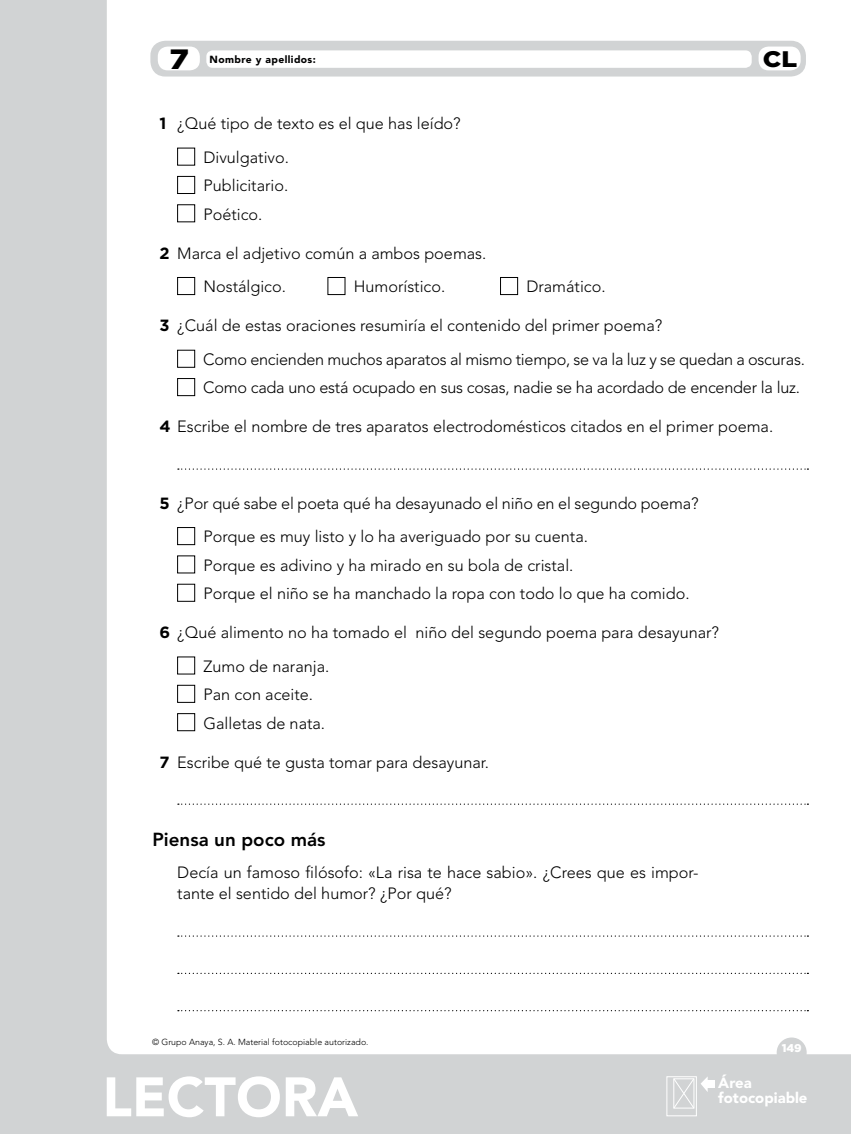
<style>
.page{position:relative;width:851px;height:1134px;background:#fff}
.page>*{position:absolute;margin:0;border:0;box-sizing:border-box;transform-origin:0 0}
.t1{font:900 55px "Avenir LT Std";color:#fff}
.t2{font:900 55px "Avenir LT Std";color:#fff;scale:1.05 1}
.t3{font:900 27.88px "Gotham";color:#000;scale:1.13 1}
.t4{font:900 22.5px "Gotham";color:#000;scale:1.13 1}
.nuclActivTitul{font:800 18.75px "Avenir LT Std";color:#000}
.nucleoTextosangrado{font:300 16.25px/21.2px "Avenir LT Std";color:#000}
.nucleoTexto{font:300 16.25px "Avenir LT Std";color:#000}
.t5{font:900 14.88px/14.9px "Avenir LT Std";color:#fff}
.t6{font:900 11.25px "Gotham";color:#fff}
.t7{font:900 10.25px "Avenir LT Std";letter-spacing:.04em;color:#000}
.t8{font:300 8.75px "Avenir LT Std";color:#000}
.s1{font-family:"Gotham";font-weight:700}
</style>
<div class="page">
<div style="left:0;top:0;width:850px;height:1134px;background:#d1d3d4"></div>
<div style="left:107px;top:0;width:743px;height:1054px;background:#fff"></div>
<div style="left:776px;top:1037px;width:30px;height:30px;background:#d1d3d4;border-radius:50%"></div>
<div style="left:150px;top:41px;width:655px;height:36px;background:#d1d3d4;border-radius:15px"></div>
<div style="left:758px;top:47px;width:42px;height:23px;background:#fff;border-radius:10px"></div>
<div style="left:206px;top:50px;width:545px;height:18px;background:#fff;border-radius:6px"></div>
<div style="left:158px;top:47px;width:42px;height:23px;background:#fff;border-radius:10px"></div>
<div style="left:177px;top:148px;width:18px;height:17px;border:1px solid #000"></div>
<div style="left:177px;top:176px;width:18px;height:18px;border:1px solid #000"></div>
<div style="left:177px;top:204px;width:18px;height:18px;border:1px solid #000"></div>
<div style="left:177px;top:277px;width:18px;height:18px;border:1px solid #000"></div>
<div style="left:327px;top:277px;width:18px;height:18px;border:1px solid #000"></div>
<div style="left:500px;top:277px;width:18px;height:18px;border:1px solid #000"></div>
<div style="left:177px;top:350px;width:18px;height:18px;border:1px solid #000"></div>
<div style="left:177px;top:378px;width:18px;height:18px;border:1px solid #000"></div>
<svg style="left:178px;top:468px;width:630px;height:2px"></svg>
<div style="left:177px;top:527px;width:18px;height:18px;border:1px solid #000"></div>
<div style="left:177px;top:556px;width:18px;height:17px;border:1px solid #000"></div>
<div style="left:177px;top:584px;width:18px;height:18px;border:1px solid #000"></div>
<div style="left:177px;top:657px;width:18px;height:17px;border:1px solid #000"></div>
<div style="left:177px;top:685px;width:18px;height:18px;border:1px solid #000"></div>
<div style="left:177px;top:713px;width:18px;height:18px;border:1px solid #000"></div>
<svg style="left:178px;top:803px;width:630px;height:2px"></svg>
<svg style="left:178px;top:935px;width:630px;height:2px"></svg>
<svg style="left:178px;top:973px;width:630px;height:1px"></svg>
<svg style="left:178px;top:1010px;width:630px;height:1px"></svg>
<div style="left:666px;top:1076px;width:30px;height:40px;border:1px solid #fff"></div>
<svg style="left:672px;top:1076px;width:35px;height:33px"></svg>
<div style="left:706px;top:1081px;width:8px;height:7px;background:#fff"></div>
<h2 class="t3" style="left:171px;top:40px;width:13px">1</h2>
<p class="t3" style="left:169px;top:40px;width:19px">7</p>
<p class="t7" style="left:209px;top:53px;width:108px">Nombre y apellidos:</p>
<p class="t4" style="left:762px;top:44px;width:32px">CL</p>
<p class="nucleoTextosangrado" style="left:159px;top:113px;width:303px"><span class="s1">1</span> ¿Qué tipo de texto es el que has leído?</p>
<p class="nucleoTexto" style="left:203px;top:148px;width:87px">Divulgativo.</p>
<p class="nucleoTexto" style="left:203px;top:176px;width:86px">Publicitario.</p>
<p class="nucleoTexto" style="left:203px;top:204px;width:61px">Poético.</p>
<p class="nucleoTextosangrado" style="left:159px;top:242px;width:328px"><span class="s1">2</span> Marca el adjetivo común a ambos poemas.</p>
<p class="nucleoTexto" style="left:203px;top:277px;width:84px">Nostálgico.</p>
<p class="nucleoTexto" style="left:354px;top:277px;width:93px">Humorístico.</p>
<p class="nucleoTexto" style="left:526px;top:277px;width:81px">Dramático.</p>
<p class="nucleoTextosangrado" style="left:159px;top:315px;width:504px"><span class="s1">3</span> ¿Cuál de estas oraciones resumiría el contenido del primer poema?</p>
<p class="nucleoTexto" style="left:203px;top:350px;width:603px">Como encienden muchos aparatos al mismo tiempo, se va la luz y se quedan a oscuras.</p>
<p class="nucleoTexto" style="left:203px;top:378px;width:598px">Como cada uno está ocupado en sus cosas, nadie se ha acordado de encender la luz.</p>
<p class="nucleoTextosangrado" style="left:159px;top:416px;width:615px"><span class="s1">4</span> Escribe el nombre de tres aparatos electrodomésticos citados en el primer poema.</p>
<p class="nucleoTextosangrado" style="left:159px;top:492px;width:540px"><span class="s1">5</span> ¿Por qué sabe el poeta qué ha desayunado el niño en el segundo poema?</p>
<p class="nucleoTexto" style="left:203px;top:527px;width:386px">Porque es muy listo y lo ha averiguado por su cuenta.</p>
<p class="nucleoTexto" style="left:203px;top:556px;width:371px">Porque es adivino y ha mirado en su bola de cristal.</p>
<p class="nucleoTexto" style="left:203px;top:584px;width:487px">Porque el niño se ha manchado la ropa con todo lo que ha comido.</p>
<p class="nucleoTextosangrado" style="left:159px;top:622px;width:561px"><span class="s1">6</span> ¿Qué alimento no ha tomado el niño del segundo poema para desayunar?</p>
<p class="nucleoTexto" style="left:203px;top:657px;width:127px">Zumo de naranja.</p>
<p class="nucleoTexto" style="left:203px;top:685px;width:111px">Pan con aceite.</p>
<p class="nucleoTexto" style="left:203px;top:713px;width:123px">Galletas de nata.</p>
<p class="nucleoTextosangrado" style="left:159px;top:751px;width:331px"><span class="s1">7</span> Escribe qué te gusta tomar para desayunar.</p>
<p class="nuclActivTitul" style="left:152px;top:829px;width:174px">Piensa un poco más</p>
<p class="nucleoTextosangrado" style="left:177px;top:862px;width:522px">Decía un famoso filósofo: «La risa te hace sabio». ¿Crees que es impor&shy;tante el sentido del humor? ¿Por qué?</p>
<p class="t8" style="left:152px;top:1037px;width:218px">© Grupo Anaya, S. A. Material fotocopiable autorizado.</p>
<p class="t1" style="left:102px;top:1064px;width:257px">LECTORA</p>
<h1 class="t2" style="left:242px;top:1064px;width:124px">ORA</h1>
<p class="t6" style="left:781px;top:1040px;width:21px">149</p>
<p class="t5" style="left:718px;top:1075px;width:91px">Área fotocopiable</p>
</div>
